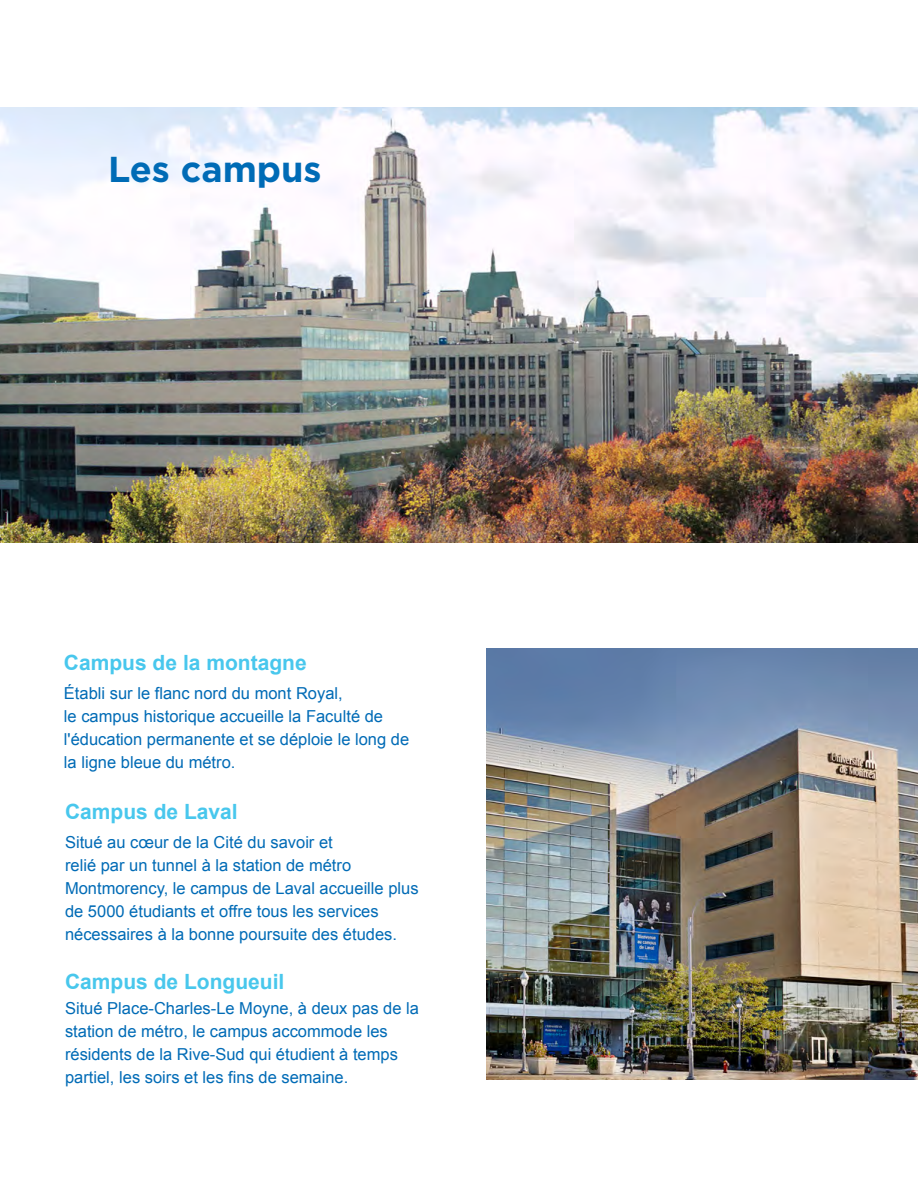
<style>
.page{position:relative;width:918px;height:1188px;background:#fff}
.page>*{position:absolute;margin:0;border:0;box-sizing:border-box;transform-origin:0 0}
.t1{font:700 36px "Gotham HTF";color:#006bb6}
.t2{font:700 21px "Arial";color:#48c7ed}
.t3{font:700 21px "Arial";color:#48c7ec}
.t4{font:16.5px/23.1px "Arial";color:#006bb6}
</style>
<div class="page">
<img style="left:0;top:108px;width:918px;height:435px">
<img style="left:486px;top:648px;width:432px;height:432px">
<h1 class="t1" style="left:108px;top:148px;width:215px">Les campus</h1>
<p class="t2" style="left:64px;top:648px;width:244px">Campus de la montagne</p>
<p class="t4" style="left:64px;top:682px;width:347px">Établi sur le flanc nord du mont Royal,<br>le campus historique accueille la Faculté de l'éducation permanente et se déploie le long de la ligne bleue du métro.</p>
<p class="t2" style="left:65px;top:797px;width:174px">Campus de Laval</p>
<p class="t4" style="left:65px;top:831px;width:355px">Situé au cœur de la Cité du savoir et<br>relié par un tunnel à la station de métro Montmorency, le campus de Laval accueille plus de 5000 étudiants et offre tous les services nécessaires à la bonne poursuite des études.</p>
<p class="t3" style="left:65px;top:967px;width:221px">Campus de Longueuil</p>
<p class="t4" style="left:65px;top:997px;width:355px">Situé Place-Charles-Le Moyne, à deux pas de la station de métro, le campus accommode les résidents de la Rive-Sud qui étudient à temps partiel, les soirs et les fins de semaine.</p>
</div>
